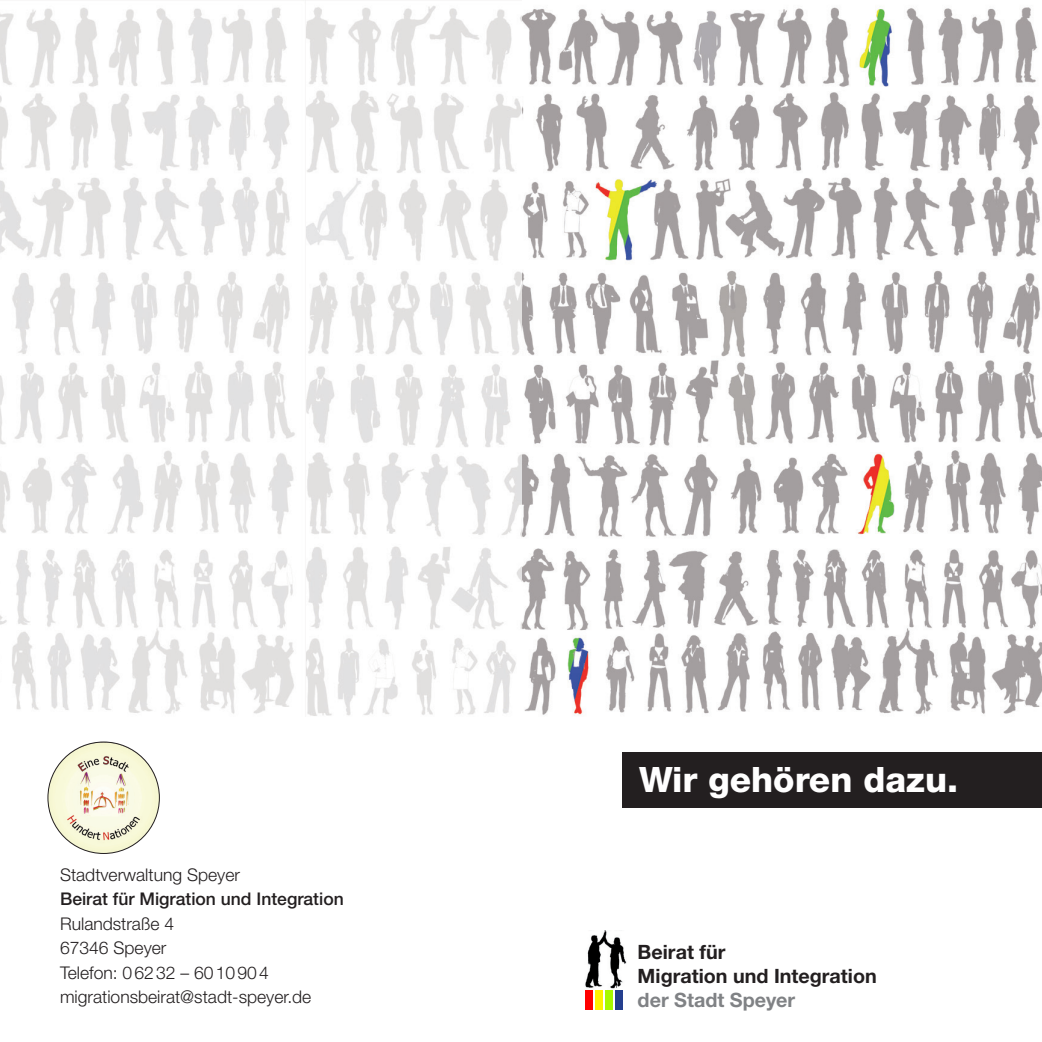
<style>
.page{position:relative;width:1042px;height:1042px;background:#fff}
.page>*{position:absolute;margin:0;border:0;box-sizing:border-box;transform-origin:0 0}
.t1{font:800 35px "Helvetica Neue LT";color:#fff}
.t2{font:700 19.78px "Helvetica Neue LT";color:#231f20}
.t3{font:700 19.78px "Helvetica Neue LT";color:#808285}
.t4{font:300 17.5px "Helvetica Neue LT";color:#231f20}
.t5{font:500 17.5px "Helvetica Neue LT";color:#231f20}
</style>
<div class="page">
<img style="left:305px;top:0;width:737px;height:716px">
<div style="left:622px;top:752px;width:420px;height:56px;background:#231f20"></div>
<img style="left:0;top:7px;width:295px;height:707px">
<div style="left:586px;top:970px;width:7px;height:39px;background:#f00"></div>
<div style="left:595px;top:970px;width:7px;height:39px;background:#fff101"></div>
<div style="left:606px;top:970px;width:7px;height:39px;background:#a8f800"></div>
<div style="left:615px;top:970px;width:7px;height:39px;background:#253f8e"></div>
<img style="left:585px;top:931px;width:41px;height:59px">
<img style="left:48px;top:742px;width:111px;height:111px;border-radius:56px">
<p class="t4" style="left:60px;top:863px;width:181px">Stadtverwaltung Speyer</p>
<p class="t5" style="left:60px;top:888px;width:285px">Beirat für Migration und Integration</p>
<p class="t4" style="left:60px;top:912px;width:116px">Rulandstraße 4</p>
<p class="t4" style="left:60px;top:937px;width:108px">67346 Speyer</p>
<p class="t4" style="left:60px;top:961px;width:210px">Telefon: 06232 – 6010904</p>
<p class="t4" style="left:60px;top:986px;width:253px">migrationsbeirat@stadt-speyer.de</p>
<p class="t1" style="left:639px;top:758px;width:321px">Wir gehören dazu.</p>
<p class="t2" style="left:637px;top:940px;width:89px">Beirat für</p>
<p class="t2" style="left:637px;top:963px;width:241px">Migration und Integration</p>
<p class="t3" style="left:637px;top:987px;width:159px">der Stadt Speyer</p>
</div>
